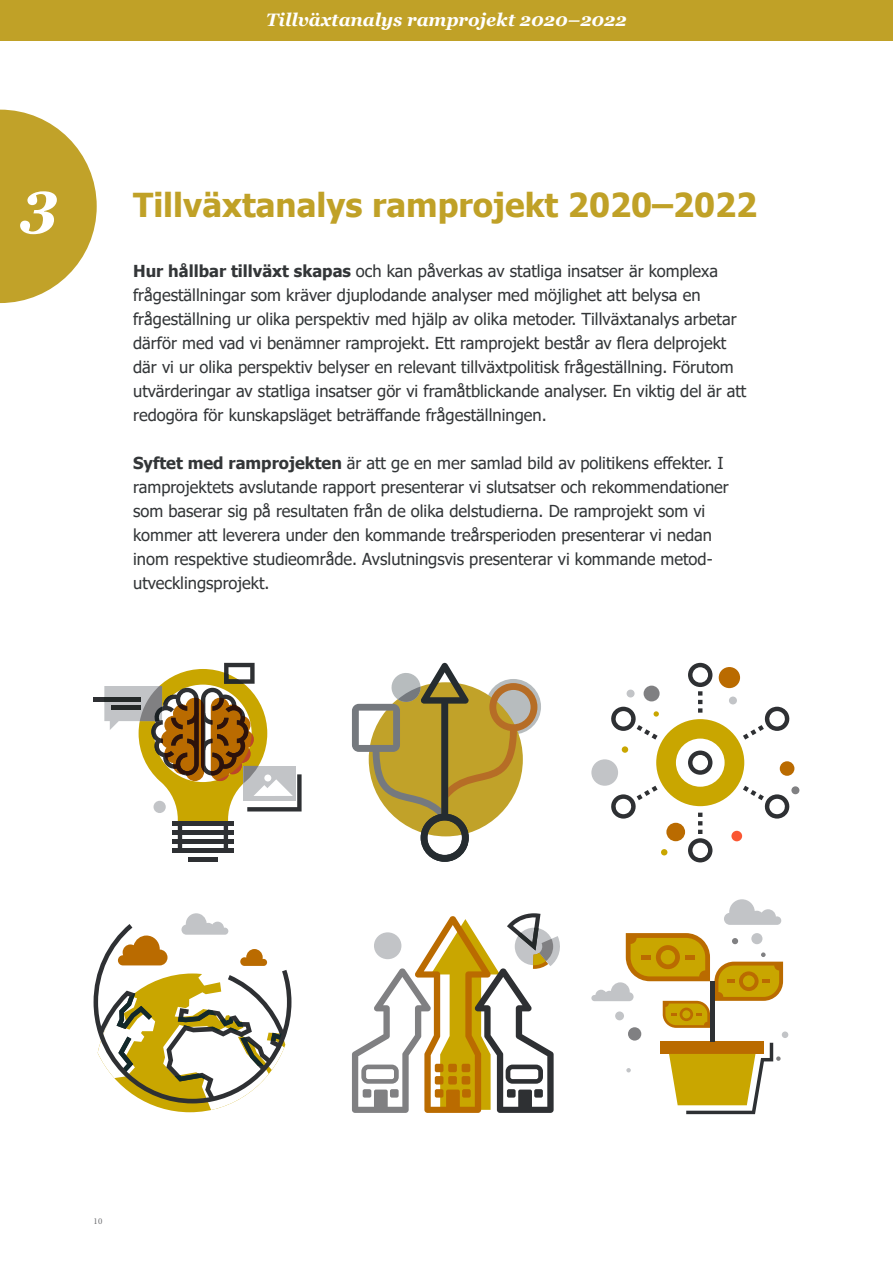
<style>
.page{position:relative;width:893px;height:1263px;background:#fff}
.page>*{position:absolute;margin:0;border:0;box-sizing:border-box;transform-origin:0 0}
.t1{font:italic 700 59.4px "Georgia";color:#fff}
.t2{font:700 33px "Tahoma";color:#c0a127}
.t3{font:italic 700 18px "Georgia";color:#fff}
.t4{font:16.5px/24px "Tahoma";color:#333638}
.t5{font:9px "Minion Pro";color:#6c6d70}
.s1{font-weight:700}
</style>
<div class="page">
<hr style="left:892px;top:0;width:1px;height:1263px;background:#706f6f">
<div style="left:0;top:0;width:893px;height:40px;background:#c0a127"></div>
<svg style="left:0;top:110px;width:97px;height:193px"></svg>
<div style="left:188px;top:857px;width:30px;height:5px;background:#2e3033"></div>
<hr style="left:94px;top:697px;width:47px;height:4px;background:#2e3033">
<svg style="left:104px;top:663px;width:198px;height:190px"></svg>
<hr style="left:112px;top:706px;width:29px;height:4px;background:#242929">
<hr style="left:104px;top:697px;width:37px;height:4px;background:#242929">
<svg style="left:486px;top:679px;width:55px;height:55px"></svg>
<svg style="left:352px;top:663px;width:185px;height:199px"></svg>
<svg style="left:611px;top:663px;width:179px;height:199px"></svg>
<div style="left:791px;top:786px;width:8px;height:8px;background:#808082;border-radius:50%"></div>
<div style="left:622px;top:746px;width:6px;height:7px;background:#c9a600;border-radius:50%"></div>
<div style="left:644px;top:686px;width:16px;height:15px;background:#808082;border-radius:50%"></div>
<div style="left:666px;top:823px;width:19px;height:18px;background:#ba6b00;border-radius:50%"></div>
<div style="left:719px;top:667px;width:21px;height:21px;background:#ba6b00;border-radius:50%"></div>
<div style="left:780px;top:761px;width:14px;height:15px;background:#ba6b00;border-radius:50%"></div>
<div style="left:729px;top:696px;width:8px;height:8px;background:#c2c4c7;border-radius:50%"></div>
<div style="left:627px;top:689px;width:8px;height:8px;background:#c2c4c7;border-radius:50%"></div>
<div style="left:591px;top:759px;width:27px;height:27px;background:#c2c4c7;border-radius:50%"></div>
<svg style="left:94px;top:913px;width:197px;height:199px"></svg>
<svg style="left:352px;top:913px;width:208px;height:200px"></svg>
<div style="left:660px;top:1042px;width:104px;height:12px;background:#ba6b00"></div>
<hr style="left:710px;top:981px;width:4px;height:61px;background:#2e3033">
<div style="left:628px;top:1027px;width:13px;height:13px;background:#808082;border-radius:50%"></div>
<svg style="left:626px;top:1068px;width:5px;height:4px"></svg>
<div style="left:782px;top:1031px;width:6px;height:7px;background:#c2c4c7;border-radius:50%"></div>
<svg style="left:724px;top:899px;width:57px;height:26px"></svg>
<svg style="left:591px;top:933px;width:192px;height:95px"></svg>
<svg style="left:669px;top:1043px;width:112px;height:71px"></svg>
<p class="t3" style="left:266px;top:8px;width:362px">Tillväxtanalys ramprojekt 2020–2022</p>
<h1 class="t1" style="left:21px;top:164px;width:39px">3</h1>
<h2 class="t2" style="left:133px;top:181px;width:625px">Tillväxtanalys ramprojekt 2020–2022</h2>
<p class="t4" style="left:133px;top:260px;width:615px"><span class="s1">Hur hållbar tillväxt skapas</span> och kan påverkas av statliga insatser är komplexa frågeställningar som kräver djuplodande analyser med möjlighet att belysa en frågeställning ur olika perspektiv med hjälp av olika metoder. Tillväxtanalys arbetar därför med vad vi benämner ramprojekt. Ett ramprojekt består av flera delprojekt där vi ur olika perspektiv belyser en relevant tillväxtpolitisk frågeställning. Förutom utvärderingar av statliga insatser gör vi framåtblickande analyser. En viktig del är att redogöra för kunskapsläget beträffande frågeställningen.</p>
<p class="t4" style="left:133px;top:452px;width:597px"><span class="s1">Syftet med ramprojekten</span> är att ge en mer samlad bild av politikens effekter. I ramprojektets avslutande rapport presenterar vi slutsatser och rekommendationer som baserar sig på resultaten från de olika delstudierna. De ramprojekt som vi kommer att leverera under den kommande treårsperioden presenterar vi nedan inom respektive studieområde. Avslutningsvis presenterar vi kommande metod&shy;utvecklingsprojekt.</p>
<p class="t5" style="left:94px;top:1215px;width:10px">10</p>
</div>
